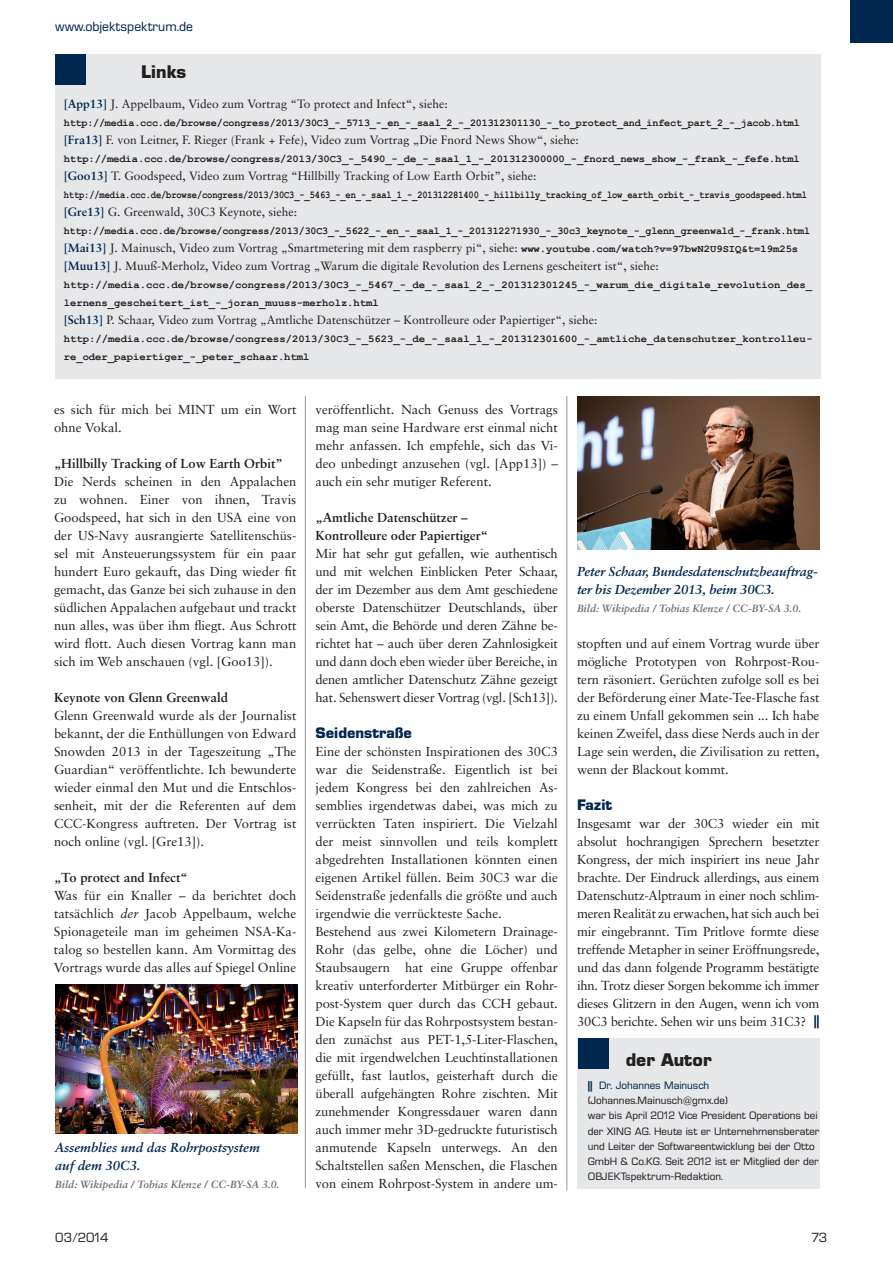
<style>
.page{position:relative;width:893px;height:1263px;background:#fff}
.page>*{position:absolute;margin:0;border:0;box-sizing:border-box;transform-origin:0 0}
.t1{font:700 18px "Eurostile BQ";color:#231f20}
.t2{font:700 15px "Eurostile BQ";color:#00274f}
.t3{font:13.05px/18px "Sabon";letter-spacing:-.005em;color:#231f20;text-align:justify}
.t4{font:700 13.05px/18px "Sabon";color:#231f20}
.t5{font:italic 700 13.05px/18px "Sabon";letter-spacing:-.01em;color:#00274f}
.t6{font:13.05px "Eurostile BQ";color:#00274f}
.t7{font:13.05px "Eurostile BQ";letter-spacing:-.04em;color:#231f20}
.t8{font:12px/18px "Sabon";color:#231f20}
.t9{font:700 10.5px/18px "Courier New";letter-spacing:-.01em;color:#231f20}
.t10{font:10.5px/15px "Eurostile BQ";color:#231f20}
.t11{font:700 10.5px "Courier New";letter-spacing:-.01em;color:#231f20;scale:.83 1}
.t12{font:700 10.5px "Courier New";letter-spacing:-.01em;color:#231f20;scale:.95 1}
.t13{font:700 10.5px "Courier New";letter-spacing:-.01em;color:#231f20;scale:.96 1}
.t14{font:italic 700 10.5px "Sabon";color:#6c6d70}
.s1{font-weight:700;color:#00274f}
.s2{font-family:"Courier New";font-weight:700;font-size:10.5px}
.s3{font-style:italic}
.s4{font-family:"Eurostile BQ";font-weight:700;font-stretch:expanded;color:#00274f}
.s5{font-weight:700;font-stretch:expanded;color:#00274f}
.s6{color:#00274f}
</style>
<div class="page">
<div style="left:851px;top:0;width:42px;height:43px;background:#00274f"></div>
<hr style="left:305px;top:396px;width:1px;height:792px;background:#939598">
<hr style="left:566px;top:396px;width:1px;height:794px;background:#939598">
<div style="left:577px;top:1038px;width:243px;height:151px;background:#e6e7e9"></div>
<div style="left:578px;top:1038px;width:31px;height:31px;background:#00274f"></div>
<img style="left:55px;top:985px;width:243px;height:148px">
<img style="left:577px;top:396px;width:242px;height:154px">
<div style="left:55px;top:54px;width:766px;height:324px;background:#e6e7e9"></div>
<div style="left:55px;top:54px;width:31px;height:31px;background:#00274f"></div>
<p class="t6" style="left:55px;top:19px;width:139px">www.objektspektrum.de</p>
<h1 class="t1" style="left:141px;top:62px;width:46px">Links</h1>
<p class="t8" style="left:64px;top:95px;width:386px"><span class="s1">[App13]</span> J. Appelbaum, Video zum Vortrag “To protect and Infect“, siehe:</p>
<p class="t13" style="left:64px;top:116px;width:768px">http://media.ccc.de/browse/congress/2013/30C3_-_5713_-_en_-_saal_2_-_201312301130_-_to_protect_and_infect_part_2_-_jacob.html</p>
<p class="t8" style="left:64px;top:131px;width:516px"><span class="s1">[Fra13]</span> F. von Leitner, F. Rieger (Frank + Fefe), Video zum Vortrag „Die Fnord News Show“, siehe:</p>
<p class="t9" style="left:64px;top:149px;width:738px">http://media.ccc.de/browse/congress/2013/30C3_-_5490_-_de_-_saal_1_-_201312300000_-_fnord_news_show_-_frank_-_fefe.html</p>
<p class="t8" style="left:64px;top:167px;width:474px"><span class="s1">[Goo13]</span> T. Goodspeed, Video zum Vortrag “Hillbilly Tracking of Low Earth Orbit”, siehe:</p>
<p class="t11" style="left:64px;top:188px;width:897px">http://media.ccc.de/browse/congress/2013/30C3_-_5463_-_en_-_saal_1_-_201312281400_-_hillbilly_tracking_of_low_earth_orbit_-_travis_goodspeed.html</p>
<p class="t8" style="left:64px;top:203px;width:235px"><span class="s1">[Gre13]</span> G. Greenwald, 30C3 Keynote, siehe:</p>
<p class="t12" style="left:64px;top:224px;width:787px">http://media.ccc.de/browse/congress/2013/30C3_-_5622_-_en_-_saal_1_-_201312271930_-_30c3_keynote_-_glenn_greenwald_-_frank.html</p>
<p class="t8" style="left:64px;top:239px;width:736px"><span class="s1">[Mai13]</span> J. Mainusch, Video zum Vortrag „Smartmetering mit dem raspberry pi“, siehe: <span class="s2">www.youtube.com/watch?v=97bwN2U9SIQ&amp;t=19m25s </span><span class="s1">[Muu13]</span> J. Muuß-Merholz, Video zum Vortrag „Warum die digitale Revolution des Lernens gescheitert ist“, siehe:</p>
<p class="t9" style="left:64px;top:275px;width:750px">http://media.ccc.de/browse/congress/2013/30C3_-_5467_-_de_-_saal_2_-_201312301245_-_warum_die_digitale_revolution_des_ lernens_gescheitert_ist_-_joran_muuss-merholz.html</p>
<p class="t8" style="left:64px;top:311px;width:535px"><span class="s1">[Sch13]</span> P. Schaar, Video zum Vortrag „Amtliche Datenschützer – Kontrolleure oder Papiertiger“, siehe:</p>
<p class="t9" style="left:64px;top:329px;width:750px">http://media.ccc.de/browse/congress/2013/30C3_-_5623_-_de_-_saal_1_-_201312301600_-_amtliche_datenschutzer_kontrolleu&shy;re_oder_papiertiger_-_peter_schaar.html</p>
<p class="t3" style="left:54px;top:400px;width:244px">es sich für mich bei MINT um ein Wort ohne Vokal.</p>
<p class="t4" style="left:54px;top:454px;width:230px">„Hillbilly Tracking of Low Earth Orbit”</p>
<p class="t3" style="left:54px;top:472px;width:244px">Die Nerds scheinen in den Appalachen zu wohnen. Einer von ihnen, Travis Goodspeed, hat sich in den USA eine von der US-Navy ausrangierte Satellitenschüs&shy;sel mit Ansteuerungssystem für ein paar hundert Euro gekauft, das Ding wieder fit gemacht, das Ganze bei sich zuhause in den südlichen Appalachen aufgebaut und trackt nun alles, was über ihm fliegt. Aus Schrott wird flott. Auch diesen Vortrag kann man sich im Web anschauen (vgl. [Goo13]).</p>
<p class="t4" style="left:54px;top:688px;width:176px">Keynote von Glenn Greenwald</p>
<p class="t3" style="left:54px;top:706px;width:244px">Glenn Greenwald wurde als der Journalist bekannt, der die Enthüllungen von Edward Snowden 2013 in der Tageszeitung „The Guardian“ veröffentlichte. Ich bewunderte wieder einmal den Mut und die Entschlos&shy;senheit, mit der die Referenten auf dem CCC-Kongress auftreten. Der Vortrag ist noch online (vgl. [Gre13]).</p>
<p class="t4" style="left:54px;top:868px;width:135px">„To protect and Infect“</p>
<p class="t3" style="left:54px;top:886px;width:244px">Was für ein Knaller – da berichtet doch tatsächlich <span class="s3">der</span> Jacob Appelbaum, welche Spionageteile man im geheimen NSA-Ka&shy;talog so bestellen kann. Am Vormittag des Vortrags wurde das alles auf Spiegel Online</p>
<p class="t5" style="left:55px;top:1138px;width:206px">Assemblies und das Rohrpostsystem auf dem 30C3.</p>
<p class="t14" style="left:55px;top:1178px;width:226px">Bild: Wikipedia / Tobias Klenze / CC-BY-SA 3.0.</p>
<p class="t3" style="left:315px;top:400px;width:244px">veröffentlicht. Nach Genuss des Vortrags mag man seine Hardware erst einmal nicht mehr anfassen. Ich empfehle, sich das Vi&shy;deo unbedingt anzusehen (vgl. [App13]) – auch ein sehr mutiger Referent.</p>
<p class="t4" style="left:315px;top:508px;width:174px">„Amtliche Datenschützer –<br>Kontrolleure oder Papiertiger“</p>
<p class="t3" style="left:315px;top:544px;width:244px">Mir hat sehr gut gefallen, wie authentisch und mit welchen Einblicken Peter Schaar, der im Dezember aus dem Amt geschiedene oberste Datenschützer Deutschlands, über sein Amt, die Behörde und deren Zähne be&shy;richtet hat – auch über deren Zahnlosigkeit und dann doch eben wieder über Bereiche, in denen amtlicher Datenschutz Zähne gezeigt hat. Sehenswert dieser Vortrag (vgl. [Sch13]).</p>
<p class="t2" style="left:315px;top:724px;width:98px">Seidenstraße</p>
<p class="t3" style="left:315px;top:742px;width:244px;text-align:left">Eine der schönsten Inspirationen des 30C3 war die Seidenstraße. Eigentlich ist bei jedem Kongress bei den zahlreichen As&shy;semblies irgendetwas dabei, was mich zu verrückten Taten inspiriert. Die Vielzahl der meist sinnvollen und teils komplett abgedrehten Installationen könnten einen eigenen Artikel füllen. Beim 30C3 war die Seidenstraße jedenfalls die größte und auch irgendwie die verrückteste Sache.<br>Bestehend aus zwei Kilometern Drainage-Rohr (das gelbe, ohne die Löcher) und Staubsaugern hat eine Gruppe offenbar kreativ unterforderter Mitbürger ein Rohr&shy;post-System quer durch das CCH gebaut.<br>Die Kapseln für das Rohrpostsystem bestan&shy;den zunächst aus PET-1,5-Liter-Flaschen, die mit irgendwelchen Leuchtinstallationen gefüllt, fast lautlos, geisterhaft durch die überall aufgehängten Rohre zischten. Mit zunehmender Kongressdauer waren dann auch immer mehr 3D-gedruckte futuristisch anmutende Kapseln unterwegs. An den Schaltstellen saßen Menschen, die Flaschen von einem Rohrpost-System in andere um-</p>
<p class="t5" style="left:577px;top:562px;width:242px">Peter Schaar, Bundesdatenschutzbeauftrag&shy;ter bis Dezember 2013, beim 30C3.</p>
<p class="t14" style="left:577px;top:602px;width:226px">Bild: Wikipedia / Tobias Klenze / CC-BY-SA 3.0.</p>
<p class="t3" style="left:577px;top:634px;width:244px">stopften und auf einem Vortrag wurde über mögliche Prototypen von Rohrpost-Rou&shy;tern räsoniert. Gerüchten zufolge soll es bei der Beförderung einer Mate-Tee-Flasche fast zu einem Unfall gekommen sein ... Ich habe keinen Zweifel, dass diese Nerds auch in der Lage sein werden, die Zivilisation zu retten, wenn der Blackout kommt.</p>
<p class="t2" style="left:577px;top:796px;width:37px">Fazit</p>
<p class="t3" style="left:577px;top:814px;width:244px">Insgesamt war der 30C3 wieder ein mit absolut hochrangigen Sprechern besetzter Kongress, der mich inspiriert ins neue Jahr brachte. Der Eindruck allerdings, aus einem Datenschutz-Alptraum in einer noch schlim&shy;meren Realität zu erwachen, hat sich auch bei mir eingebrannt. Tim Pritlove formte diese treffende Metapher in seiner Eröffnungsrede, und das dann folgende Programm bestätigte ihn. Trotz dieser Sorgen bekomme ich immer dieses Glitzern in den Augen, wenn ich vom 30C3 berichte. Sehen wir uns beim 31C3? <span class="s4">||</span></p>
<h1 class="t1" style="left:626px;top:1050px;width:88px">der Autor</h1>
<p class="t10" style="left:588px;top:1079px;width:233px"><span class="s5">||</span> <span class="s6">Dr. Johannes Mainusch </span>(Johannes.Mainusch@gmx.de)<br>war bis April 2012 Vice President Operations bei der XING AG. Heute ist er Unternehmensberater und Leiter der Softwareentwicklung bei der Otto GmbH &amp; Co.KG. Seit 2012 ist er Mitglied der der OBJEKTspektrum-Redaktion.</p>
<p class="t7" style="left:55px;top:1230px;width:55px">03/2014</p>
<p class="t7" style="left:811px;top:1230px;width:18px">73</p>
</div>
